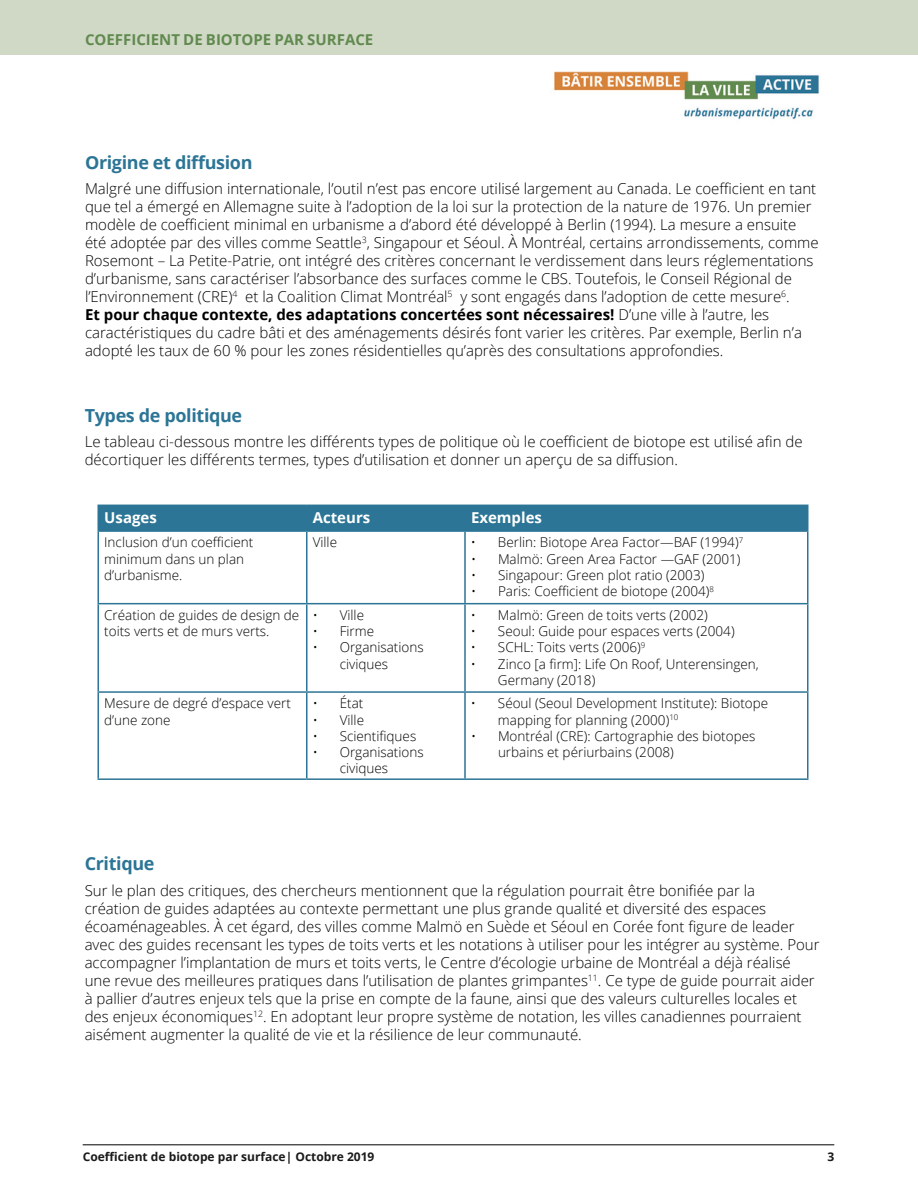
<style>
.page{position:relative;width:918px;height:1188px;background:#fff}
.page>*{position:absolute;margin:0;border:0;box-sizing:border-box;transform-origin:0 0}
.t1{font:700 18px "Open Sans";letter-spacing:-.02em;color:#2c7596}
.t2{font:300 15px/18px "Open Sans";color:#000}
.t3{font:700 15px "Open Sans";color:#618a4f}
.t4{font:700 15px "Open Sans";color:#fff}
.t5{font:300 13.5px/16.2px "Open Sans";color:#000}
.t6{font:700 12px "Open Sans";color:#1a1a1a}
.s1{font-weight:700}
</style>
<div class="page">
<hr style="left:83px;top:1145px;width:751px;height:1px;background:#000">
<img style="left:554px;top:71px;width:266px;height:49px">
<hr style="left:98px;top:693px;width:1px;height:85px;background:#2c7596">
<hr style="left:98px;top:778px;width:209px;height:2px;background:#2c7596">
<hr style="left:807px;top:693px;width:1px;height:85px;background:#2c7596">
<hr style="left:465px;top:778px;width:343px;height:2px;background:#2c7596">
<hr style="left:306px;top:532px;width:2px;height:71px;background:#2c7596">
<hr style="left:464px;top:532px;width:2px;height:71px;background:#2c7596">
<hr style="left:306px;top:604px;width:2px;height:87px;background:#2c7596">
<hr style="left:464px;top:604px;width:2px;height:87px;background:#2c7596">
<hr style="left:306px;top:693px;width:2px;height:85px;background:#2c7596">
<hr style="left:464px;top:693px;width:2px;height:85px;background:#2c7596">
<hr style="left:307px;top:778px;width:158px;height:2px;background:#2c7596">
<hr style="left:98px;top:532px;width:1px;height:71px;background:#2c7596">
<hr style="left:807px;top:532px;width:1px;height:71px;background:#2c7596">
<hr style="left:98px;top:603px;width:209px;height:1px;background:#2c7596">
<hr style="left:98px;top:604px;width:1px;height:87px;background:#2c7596">
<hr style="left:307px;top:603px;width:158px;height:1px;background:#2c7596">
<hr style="left:465px;top:603px;width:343px;height:1px;background:#2c7596">
<hr style="left:807px;top:604px;width:1px;height:87px;background:#2c7596">
<hr style="left:98px;top:691px;width:209px;height:2px;background:#2c7596">
<hr style="left:307px;top:691px;width:158px;height:2px;background:#2c7596">
<hr style="left:465px;top:691px;width:343px;height:2px;background:#2c7596">
<div style="left:98px;top:505px;width:710px;height:25px;background:#2c7596"></div>
<hr style="left:98px;top:530px;width:209px;height:2px;background:#2c7596">
<hr style="left:307px;top:530px;width:158px;height:2px;background:#2c7596">
<hr style="left:465px;top:530px;width:343px;height:2px;background:#2c7596">
<div style="left:0;top:0;width:918px;height:55px;background:#d0d8c6"></div>
<p class="t3" style="left:85px;top:29px;width:290px">COEFFICIENT DE BIOTOPE PAR SURFACE</p>
<p class="t1" style="left:85px;top:150px;width:169px">Origine et diffusion</p>
<p class="t2" style="left:85px;top:180px;width:735px">Malgré une diffusion internationale, l’outil n’est pas encore utilisé largement au Canada. Le coefficient en tant que tel a émergé en Allemagne suite à l’adoption de la loi sur la protection de la nature de 1976. Un premier modèle de coefficient minimal en urbanisme a d’abord été développé à Berlin (1994). La mesure a ensuite été adoptée par des villes comme Seattle<sup>3</sup>, Singapour et Séoul. À Montréal, certains arrondissements, comme Rosemont – La Petite-Patrie, ont intégré des critères concernant le verdissement dans leurs réglementations d’urbanisme, sans caractériser l’absorbance des surfaces comme le CBS. Toutefois, le Conseil Régional de l’Environnement (CRE)<sup>4</sup> et la Coalition Climat Montréal<sup>5</sup> y sont engagés dans l’adoption de cette mesure<sup>6</sup>.<br><span class="s1">Et pour chaque contexte, des adaptations concertées sont nécessaires!</span> D’une ville à l’autre, les caractéristiques du cadre bâti et des aménagements désirés font varier les critères. Par exemple, Berlin n’a adopté les taux de 60 % pour les zones résidentielles qu’après des consultations approfondies.</p>
<p class="t1" style="left:85px;top:403px;width:159px">Types de politique</p>
<p class="t2" style="left:85px;top:432px;width:719px">Le tableau ci-dessous montre les différents types de politique où le coefficient de biotope est utilisé afin de décortiquer les différents termes, types d’utilisation et donner un aperçu de sa diffusion.</p>
<p class="t4" style="left:104px;top:507px;width:54px">Usages</p>
<p class="t4" style="left:313px;top:507px;width:59px">Acteurs</p>
<p class="t4" style="left:471px;top:507px;width:73px">Exemples</p>
<p class="t5" style="left:104px;top:534px;width:151px">Inclusion d’un coefficient minimum dans un plan d’urbanisme.</p>
<p class="t5" style="left:313px;top:534px;width:26px">Ville</p>
<p class="t5" style="left:471px;top:534px;width:274px">• Berlin: Biotope Area Factor—BAF (1994)<sup>7</sup></p>
<p class="t5" style="left:471px;top:550px;width:271px">• Malmö: Green Area Factor —GAF (2001)</p>
<p class="t5" style="left:471px;top:566px;width:235px">• Singapour: Green plot ratio (2003)</p>
<p class="t5" style="left:471px;top:583px;width:245px">• Paris: Coefficient de biotope (2004)<sup>8</sup></p>
<p class="t5" style="left:104px;top:607px;width:197px">Création de guides de design de toits verts et de murs verts.</p>
<p class="t5" style="left:313px;top:607px;width:53px">• Ville</p>
<p class="t5" style="left:313px;top:623px;width:63px">• Firme</p>
<p class="t5" style="left:340px;top:639px;width:85px;text-indent:-27px">• Organisations civiques</p>
<p class="t5" style="left:104px;top:695px;width:188px">Mesure de degré d’espace vert d’une zone</p>
<p class="t5" style="left:313px;top:695px;width:52px">• État</p>
<p class="t5" style="left:313px;top:711px;width:53px">• Ville</p>
<p class="t5" style="left:313px;top:727px;width:105px">• Scientifiques</p>
<p class="t5" style="left:340px;top:744px;width:85px;text-indent:-27px">• Organisations civiques</p>
<p class="t5" style="left:471px;top:607px;width:238px">• Malmö: Green de toits verts (2002)</p>
<p class="t5" style="left:471px;top:623px;width:265px">• Seoul: Guide pour espaces verts (2004)</p>
<p class="t5" style="left:471px;top:639px;width:176px">• SCHL: Toits verts (2006)<sup>9</sup></p>
<p class="t5" style="left:498px;top:655px;width:262px;text-indent:-27px">• Zinco [a firm]: Life On Roof, Unterensingen,<br>Germany (2018)</p>
<p class="t5" style="left:498px;top:695px;width:272px;text-indent:-27px">• Séoul (Seoul Development Institute): Biotope mapping for planning (2000)<sup>10</sup></p>
<p class="t5" style="left:498px;top:727px;width:259px;text-indent:-27px">• Montréal (CRE): Cartographie des biotopes urbains et périurbains (2008)</p>
<p class="t1" style="left:85px;top:851px;width:71px">Critique</p>
<p class="t2" style="left:85px;top:881px;width:736px">Sur le plan des critiques, des chercheurs mentionnent que la régulation pourrait être bonifiée par la<br>création de guides adaptées au contexte permettant une plus grande qualité et diversité des espaces écoaménageables. À cet égard, des villes comme Malmö en Suède et Séoul en Corée font figure de leader avec des guides recensant les types de toits verts et les notations à utiliser pour les intégrer au système. Pour accompagner l’implantation de murs et toits verts, le Centre d’écologie urbaine de Montréal a déjà réalisé une revue des meilleures pratiques dans l’utilisation de plantes grimpantes<sup>11</sup>. Ce type de guide pourrait aider à pallier d’autres enjeux tels que la prise en compte de la faune, ainsi que des valeurs culturelles locales et des enjeux économiques<sup>12</sup>. En adoptant leur propre système de notation, les villes canadiennes pourraient aisément augmenter la qualité de vie et la résilience de leur communauté.</p>
<p class="t6" style="left:83px;top:1148px;width:293px">Coefficient de biotope par surface| Octobre 2019</p>
<p class="t6" style="left:827px;top:1148px;width:8px">3</p>
</div>
